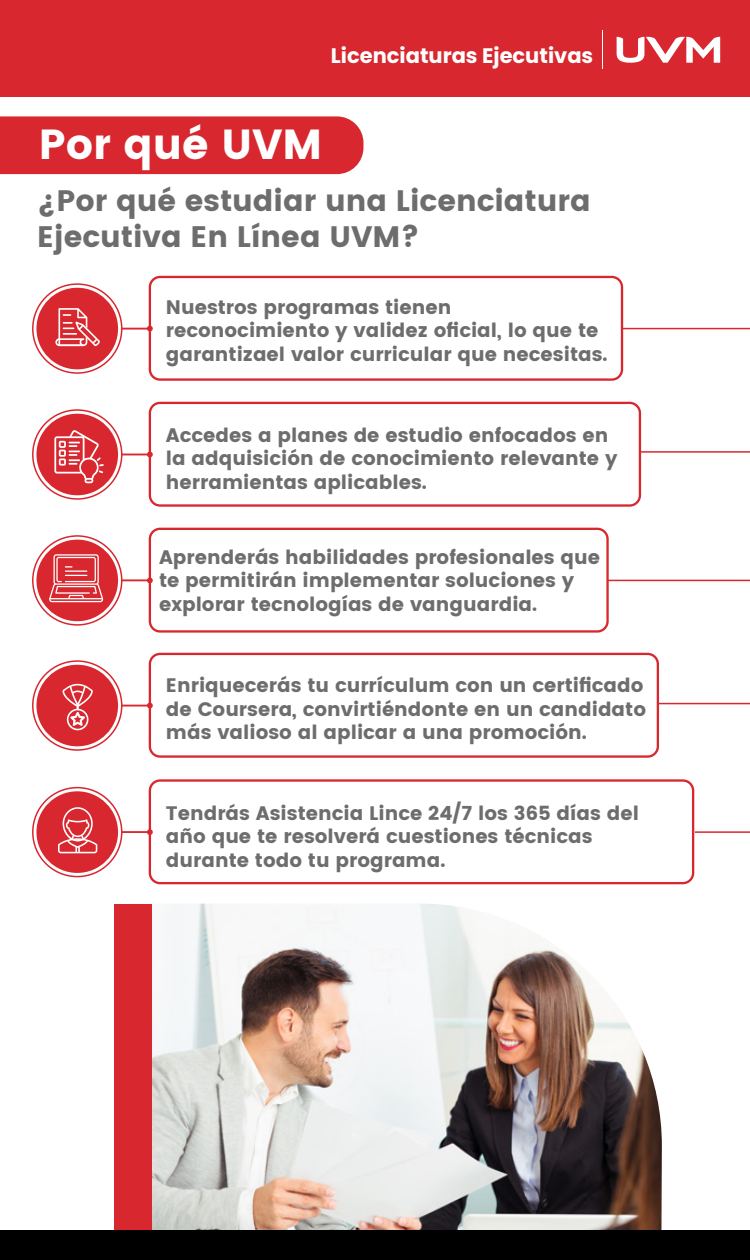
<style>
.page{position:relative;width:750px;height:1260px;background:#fff}
.page>*{position:absolute;margin:0;border:0;box-sizing:border-box;transform-origin:0 0}
.t1{font:42px "Poppins";color:#fff}
.t2{font:29.55px/35.4px "Poppins";color:#6d6d6d}
.t3{font:700 21px "Poppins";color:#fff}
.t4{font:19.5px/23.4px "Poppins";color:#6d6d6d}
</style>
<div class="page">
<div style="left:0;top:0;width:750px;height:97px;background:#d8272e"></div>
<hr style="left:602px;top:30px;width:1px;height:39px;background:#fff">
<svg style="left:617px;top:37px;width:103px;height:26px"></svg>
<div style="left:0;top:116px;width:363px;height:58px;background:#d8272e"></div>
<div style="left:36px;top:288px;width:82px;height:81px;background:#d8272e;border-radius:50%"></div>
<div style="left:32px;top:283px;width:90px;height:91px;border:2px solid #d8272e;border-radius:50%"></div>
<svg style="left:122px;top:326px;width:31px;height:5px"></svg>
<hr style="left:623px;top:328px;width:127px;height:1px;background:#d8272e">
<div style="left:149px;top:276px;width:474px;height:105px;border:2px solid #d8272e;border-radius:10px"></div>
<div style="left:36px;top:414px;width:82px;height:81px;background:#d8272e;border-radius:50%"></div>
<div style="left:32px;top:409px;width:90px;height:91px;border:2px solid #d8272e;border-radius:50%"></div>
<svg style="left:122px;top:452px;width:31px;height:5px"></svg>
<hr style="left:640px;top:451px;width:110px;height:2px;background:#d8272e">
<div style="left:149px;top:402px;width:492px;height:105px;border:2px solid #d8272e;border-radius:10px"></div>
<div style="left:36px;top:540px;width:82px;height:81px;background:#d8272e;border-radius:50%"></div>
<div style="left:32px;top:535px;width:90px;height:91px;border:2px solid #d8272e;border-radius:50%"></div>
<svg style="left:122px;top:578px;width:31px;height:5px"></svg>
<hr style="left:608px;top:580px;width:142px;height:1px;background:#d8272e">
<div style="left:149px;top:528px;width:460px;height:105px;border:2px solid #d8272e;border-radius:10px"></div>
<div style="left:36px;top:665px;width:82px;height:81px;background:#d8272e;border-radius:50%"></div>
<div style="left:32px;top:660px;width:90px;height:91px;border:2px solid #d8272e;border-radius:50%"></div>
<svg style="left:122px;top:703px;width:31px;height:5px"></svg>
<hr style="left:658px;top:703px;width:92px;height:1px;background:#d8272e">
<div style="left:149px;top:653px;width:510px;height:105px;border:2px solid #d8272e;border-radius:10px"></div>
<img style="left:152px;top:904px;width:510px;height:326px">
<div style="left:114px;top:904px;width:38px;height:356px;background:#d8272e"></div>
<div style="left:0;top:1230px;width:750px;height:30px;background:#000"></div>
<div style="left:36px;top:791px;width:82px;height:82px;background:#d8272e;border-radius:50%"></div>
<div style="left:32px;top:787px;width:90px;height:90px;border:2px solid #d8272e;border-radius:50%"></div>
<hr style="left:122px;top:831px;width:28px;height:2px;background:#d8272e">
<hr style="left:695px;top:831px;width:55px;height:2px;background:#d8272e">
<div style="left:149px;top:779px;width:545px;height:105px;border:2px solid #d8272e;border-radius:10px"></div>
<svg style="left:58px;top:807px;width:39px;height:46px"></svg>
<svg style="left:55px;top:308px;width:45px;height:38px"></svg>
<svg style="left:62px;top:684px;width:31px;height:46px"></svg>
<svg style="left:54px;top:430px;width:50px;height:53px"></svg>
<svg style="left:49px;top:554px;width:54px;height:48px"></svg>
<p class="t3" style="left:331px;top:44px;width:264px">Licenciaturas Ejecutivas</p>
<h1 class="t1" style="left:39px;top:120px;width:285px">Por qué UVM</h1>
<h2 class="t2" style="left:37px;top:183px;width:555px">¿Por qué estudiar una Licenciatura<br>Ejecutiva En Línea UVM?</h2>
<p class="t4" style="left:166px;top:295px;width:443px">Nuestros programas tienen reconocimiento y validez oficial, lo que te garantizael valor curricular que necesitas.</p>
<p class="t4" style="left:166px;top:424px;width:453px">Accedes a planes de estudio enfocados en la adquisición de conocimiento relevante y herramientas aplicables.</p>
<p class="t4" style="left:159px;top:545px;width:443px">Aprenderás habilidades profesionales que te permitirán implementar soluciones y explorar tecnologías de vanguardia.</p>
<p class="t4" style="left:166px;top:674px;width:482px">Enriquecerás tu currículum con un certificado de Coursera, convirtiéndonte en un candidato más valioso al aplicar a una promoción.</p>
<p class="t4" style="left:166px;top:802px;width:475px">Tendrás Asistencia Lince 24/7 los 365 días del año que te resolverá cuestiones técnicas durante todo tu programa.</p>
</div>
